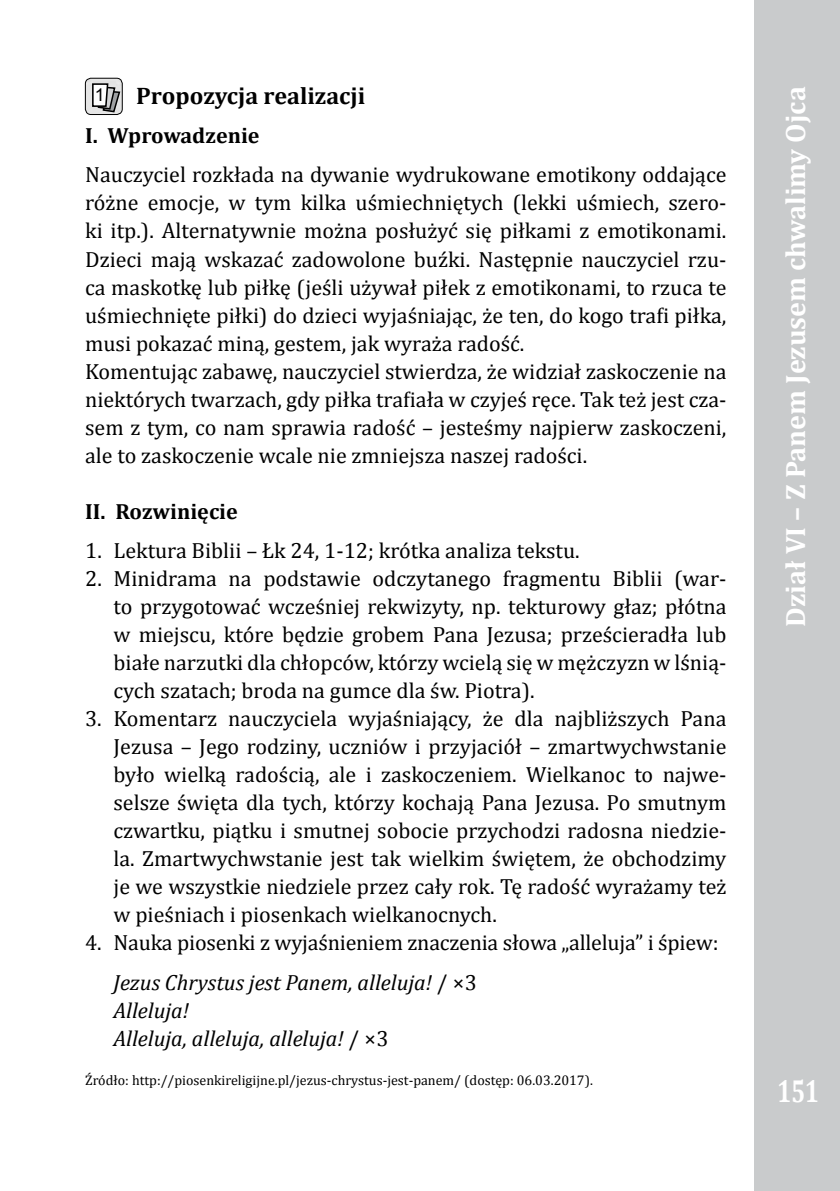
<style>
.page{position:relative;width:840px;height:1191px;background:#fff}
.page>*{position:absolute;margin:0;border:0;box-sizing:border-box;transform-origin:0 0}
.t1{font:700 32px "Cambria";color:#fff;scale:.75 1}
.t2{font:700 28px "Cambria";color:#fff}
.t3{font:700 24px "Cambria";color:#000}
.t4{font:22px/28px "Cambria";color:#000}
.t5{font:italic 22px/28px "Cambria";color:#000}
.t6{font:700 22px "Cambria";color:#000}
.t7{font:17.6px "Arial";color:#000}
.t8{font:14px "Cambria";color:#000}
.s1{font-style:italic}
.s2{font-style:normal}
</style>
<div class="page">
<div style="left:754px;top:0;width:85px;height:1191px;background:#c9cbcc"></div>
<img style="left:85px;top:78px;width:37px;height:36px">
<div style="left:85px;top:78px;width:37px;height:37px;border:1px solid #000;border-radius:6px"></div>
<svg style="left:91px;top:82px;width:30px;height:31px"></svg>
<p class="t3" style="left:136px;top:79px;width:230px">Propozycja realizacji</p>
<p class="t6" style="left:85px;top:120px;width:176px">I. Wprowadzenie</p>
<p class="t4" style="left:85px;top:161px;width:642px">Nauczyciel rozkłada na dywanie wydrukowane emotikony oddające różne emocje, w tym kilka uśmiechniętych (lekki uśmiech, szero&shy;ki itp.). Alternatywnie można posłużyć się piłkami z emotikonami.<br>Dzieci mają wskazać zadowolone buźki. Następnie nauczyciel rzu&shy;ca maskotkę lub piłkę (jeśli używał piłek z emotikonami, to rzuca te uśmiechnięte piłki) do dzieci wyjaśniając, że ten, do kogo trafi piłka, musi pokazać miną, gestem, jak wyraża radość.<br>Komentując zabawę, nauczyciel stwierdza, że widział zaskoczenie na niektórych twarzach, gdy piłka trafiała w czyjeś ręce. Tak też jest cza&shy;sem z tym, co nam sprawia radość – jesteśmy najpierw zaskoczeni, ale to zaskoczenie wcale nie zmniejsza naszej radości.</p>
<p class="t6" style="left:85px;top:495px;width:154px">II. Rozwinięcie</p>
<p class="t4" style="left:85px;top:536px;width:496px">1. Lektura Biblii – Łk 24, 1-12; krótka analiza tekstu.</p>
<p class="t4" style="left:113px;top:564px;width:614px;text-align:justify;text-indent:-28px">2. Minidrama na podstawie odczytanego fragmentu Biblii (war&shy;to przygotować wcześniej rekwizyty, np. tekturowy głaz; płótna w miejscu, które będzie grobem Pana Jezusa; prześcieradła lub białe narzutki dla chłopców, którzy wcielą się w mężczyzn w lśnią&shy;cych szatach; broda na gumce dla św. Piotra).</p>
<p class="t4" style="left:113px;top:704px;width:614px;text-align:justify;text-indent:-28px">3. Komentarz nauczyciela wyjaśniający, że dla najbliższych Pana Jezusa – Jego rodziny, uczniów i przyjaciół – zmartwychwstanie było wielką radością, ale i zaskoczeniem. Wielkanoc to najwe&shy;selsze święta dla tych, którzy kochają Pana Jezusa. Po smutnym czwartku, piątku i smutnej sobocie przychodzi radosna niedzie&shy;la. Zmartwychwstanie jest tak wielkim świętem, że obchodzimy je we wszystkie niedziele przez cały rok. Tę radość wyrażamy też w pieśniach i piosenkach wielkanocnych.</p>
<p class="t4" style="left:113px;top:923px;width:606px;line-height:39.4px;text-indent:-28px">4. Nauka piosenki z wyjaśnieniem znaczenia słowa „alleluja” i śpiew:<br><span class="s1">Jezus Chrystus jest Panem, alleluja!</span> / ×3</p>
<p class="t5" style="left:113px;top:995px;width:276px">Alleluja!<br>Alleluja, alleluja, alleluja! <span class="s2">/ ×3</span></p>
<p class="t8" style="left:85px;top:1071px;width:509px">Źródło: http://piosenkireligijne.pl/jezus-chrystus-jest-panem/ (dostęp: 06.03.2017).</p>
<p class="t7" style="left:95px;top:84px;width:11px">1</p>
<p class="t2" style="left:775px;top:627px;width:542px;rotate:-90deg">Dział VI – Z Panem Jezusem chwalimy Ojca</p>
<h1 class="t1" style="left:776px;top:1068px;width:57px">151</h1>
</div>
